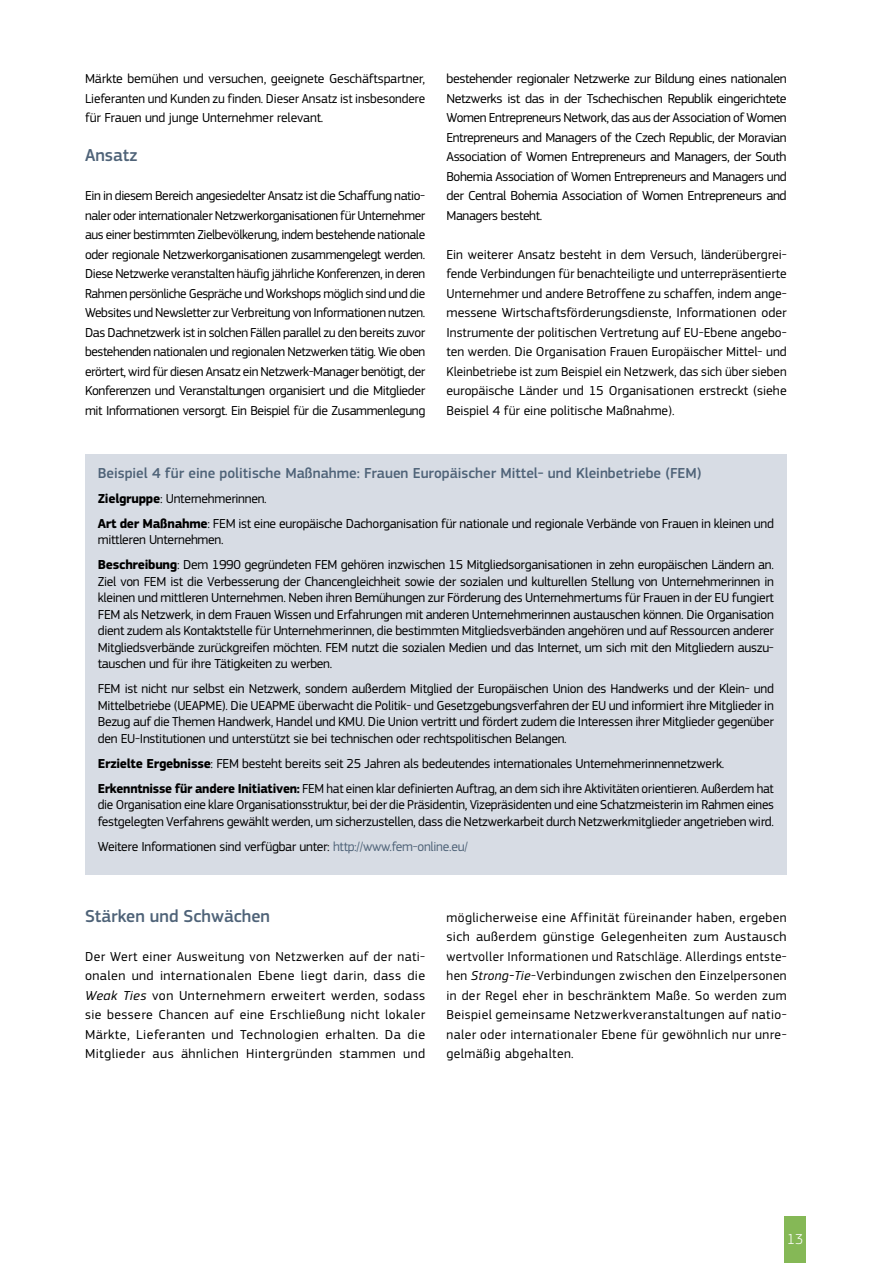
<style>
.page{position:relative;width:893px;height:1263px;background:#fff}
.page>*{position:absolute;margin:0;border:0;box-sizing:border-box;transform-origin:0 0}
.Title_Level_3{font:500 18px "EC Square Sans Pro";color:#4f6378}
.Box_Title_2{font:500 15px "EC Square Sans Pro";color:#4f6378}
.t1{font:300 15px "EC Square Sans Pro";color:#fff}
.Body{font:13.5px/19.5px "EC Square Sans Pro";letter-spacing:-.005em;color:#000;text-align:justify}
.Box_Body{font:13.5px/16.5px "EC Square Sans Pro";letter-spacing:-.02em;color:#000;text-align:justify}
.s1{font-weight:700}
.s2{color:#4f6378}
.s3{font-style:italic}
</style>
<div class="page">
<div style="left:784px;top:1216px;width:22px;height:47px;background:#85b856"></div>
<div style="left:85px;top:454px;width:702px;height:420px;background:#d7dce4"></div>
<p class="Body" style="left:85px;top:69px;width:342px">Märkte bemühen und versuchen, geeignete Geschäftspartner, Lieferanten und Kunden zu finden. Dieser Ansatz ist insbesondere für Frauen und junge Unternehmer relevant.</p>
<h3 class="Title_Level_3" style="left:85px;top:145px;width:54px">Ansatz</h3>
<p class="Body" style="left:85px;top:186px;width:342px">Ein in diesem Bereich angesiedelter Ansatz ist die Schaffung natio&shy;naler oder internationaler Netzwerkorganisationen für Unternehmer aus einer bestimmten Zielbevölkerung, indem bestehende nationale oder regionale Netzwerkorganisationen zusammengelegt werden.<br>Diese Netzwerke veranstalten häufig jährliche Konferenzen, in deren Rahmen persönliche Gespräche und Workshops möglich sind und die Websites und Newsletter zur Verbreitung von Informationen nutzen.<br>Das Dachnetzwerk ist in solchen Fällen parallel zu den bereits zuvor bestehenden nationalen und regionalen Netzwerken tätig. Wie oben erörtert, wird für diesen Ansatz ein Netzwerk-Manager benötigt, der Konferenzen und Veranstaltungen organisiert und die Mitglieder mit Informationen versorgt. Ein Beispiel für die Zusammenlegung</p>
<p class="Body" style="left:446px;top:69px;width:342px">bestehender regionaler Netzwerke zur Bildung eines nationalen Netzwerks ist das in der Tschechischen Republik eingerichtete Women Entrepreneurs Network, das aus der Association of Women Entrepreneurs and Managers of the Czech Republic, der Moravian Association of Women Entrepreneurs and Managers, der South Bohemia Association of Women Entrepreneurs and Managers und der Central Bohemia Association of Women Entrepreneurs and Managers besteht.</p>
<p class="Body" style="left:446px;top:245px;width:342px">Ein weiterer Ansatz besteht in dem Versuch, länderübergrei&shy;fende Verbindungen für benachteiligte und unterrepräsentierte Unternehmer und andere Betroffene zu schaffen, indem ange&shy;messene Wirtschaftsförderungsdienste, Informationen oder Instrumente der politischen Vertretung auf EU-Ebene angebo&shy;ten werden. Die Organisation Frauen Europäischer Mittel- und Kleinbetriebe ist zum Beispiel ein Netzwerk, das sich über sieben europäische Länder und 15 Organisationen erstreckt (siehe Beispiel 4 für eine politische Maßnahme).</p>
<h4 class="Box_Title_2" style="left:98px;top:464px;width:605px">Beispiel 4 für eine politische Maßnahme: Frauen Europäischer Mittel- und Kleinbetriebe (FEM)</h4>
<p class="Box_Body" style="left:98px;top:490px;width:170px"><span class="s1">Zielgruppe</span>: Unternehmerinnen.</p>
<p class="Box_Body" style="left:98px;top:515px;width:678px"><span class="s1">Art der Maßnahme</span>: FEM ist eine europäische Dachorganisation für nationale und regionale Verbände von Frauen in kleinen und mittleren Unternehmen.</p>
<p class="Box_Body" style="left:98px;top:557px;width:678px"><span class="s1">Beschreibung</span>: Dem 1990 gegründeten FEM gehören inzwischen 15 Mitgliedsorganisationen in zehn europäischen Ländern an.<br>Ziel von FEM ist die Verbesserung der Chancengleichheit sowie der sozialen und kulturellen Stellung von Unternehmerinnen in kleinen und mittleren Unternehmen. Neben ihren Bemühungen zur Förderung des Unternehmertums für Frauen in der EU fungiert FEM als Netzwerk, in dem Frauen Wissen und Erfahrungen mit anderen Unternehmerinnen austauschen können. Die Organisation dient zudem als Kontaktstelle für Unternehmerinnen, die bestimmten Mitgliedsverbänden angehören und auf Ressourcen anderer Mitgliedsverbände zurückgreifen möchten. FEM nutzt die sozialen Medien und das Internet, um sich mit den Mitgliedern auszu&shy;tauschen und für ihre Tätigkeiten zu werben.</p>
<p class="Box_Body" style="left:98px;top:681px;width:678px">FEM ist nicht nur selbst ein Netzwerk, sondern außerdem Mitglied der Europäischen Union des Handwerks und der Klein- und Mittelbetriebe (UEAPME). Die UEAPME überwacht die Politik- und Gesetzgebungsverfahren der EU und informiert ihre Mitglieder in Bezug auf die Themen Handwerk, Handel und KMU. Die Union vertritt und fördert zudem die Interessen ihrer Mitglieder gegenüber den EU-Institutionen und unterstützt sie bei technischen oder rechtspolitischen Belangen.</p>
<p class="Box_Body" style="left:98px;top:755px;width:628px"><span class="s1">Erzielte Ergebnisse</span>: FEM besteht bereits seit 25 Jahren als bedeutendes internationales Unternehmerinnennetzwerk.</p>
<p class="Box_Body" style="left:98px;top:780px;width:678px"><span class="s1">Erkenntnisse für andere Initiativen:</span> FEM hat einen klar definierten Auftrag, an dem sich ihre Aktivitäten orientieren. Außerdem hat die Organisation eine klare Organisationsstruktur, bei der die Präsidentin, Vizepräsidenten und eine Schatzmeisterin im Rahmen eines festgelegten Verfahrens gewählt werden, um sicherzustellen, dass die Netzwerkarbeit durch Netzwerkmitglieder angetrieben wird.</p>
<p class="Box_Body" style="left:98px;top:838px;width:372px">Weitere Informationen sind verfügbar unter: <span class="s2">http://www.fem-online.eu/</span></p>
<h3 class="Title_Level_3" style="left:85px;top:905px;width:187px">Stärken und Schwächen</h3>
<p class="Body" style="left:85px;top:947px;width:342px">Der Wert einer Ausweitung von Netzwerken auf der nati&shy;onalen und internationalen Ebene liegt darin, dass die <span class="s3">Weak Ties</span> von Unternehmern erweitert werden, sodass sie bessere Chancen auf eine Erschließung nicht lokaler Märkte, Lieferanten und Technologien erhalten. Da die Mitglieder aus ähnlichen Hintergründen stammen und</p>
<p class="Body" style="left:446px;top:908px;width:342px">möglicherweise eine Affinität füreinander haben, ergeben sich außerdem günstige Gelegenheiten zum Austausch wertvoller Informationen und Ratschläge. Allerdings entste&shy;hen <span class="s3">Strong-Tie</span>-Verbindungen zwischen den Einzelpersonen in der Regel eher in beschränktem Maße. So werden zum Beispiel gemeinsame Netzwerkveranstaltungen auf natio&shy;naler oder internationaler Ebene für gewöhnlich nur unre&shy;gelmäßig abgehalten.</p>
<p class="t1" style="left:787px;top:1231px;width:18px">13</p>
</div>
